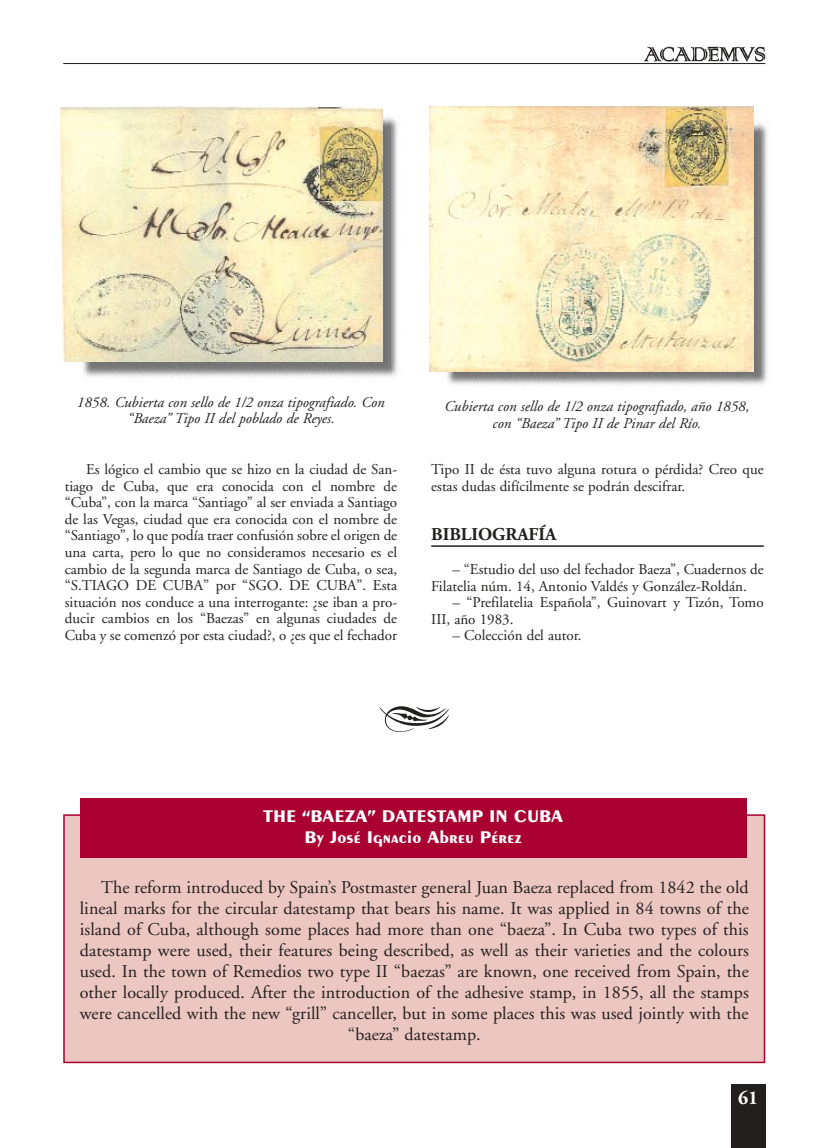
<style>
.page{position:relative;width:830px;height:1148px;background:#fff}
.page>*{position:absolute;margin:0;border:0;box-sizing:border-box;transform-origin:0 0}
.t1{font:700 19.5px "Adobe Garamond";color:#fff}
.t2{font:18px "Adobe Garamond";letter-spacing:.005em;color:#231f1f}
.t3{font:700 18px/21.6px "Peignot";color:#fff;text-align:center}
.t4{font:700 18px "Adobe Garamond";color:#231f1f}
.t5{font:15px/16.5px "Adobe Garamond";color:#231f1f}
.t6{font:italic 15px/16.5px "Adobe Garamond";color:#231f1f;text-align:center}
</style>
<div class="page">
<div style="left:64px;top:815px;width:700px;height:247px;background:#ecc6c0"></div>
<div style="left:63px;top:814px;width:702px;height:249px;border:2px solid #a90031"></div>
<div style="left:80px;top:798px;width:666px;height:59px;background:#a90031"></div>
<hr style="left:431px;top:545px;width:332px;height:2px;background:#231f1f">
<img style="left:82px;top:117px;width:317px;height:262px">
<img style="left:59px;top:106px;width:324px;height:256px">
<img style="left:441px;top:116px;width:328px;height:272px">
<img style="left:429px;top:106px;width:324px;height:265px">
<div style="left:731px;top:1084px;width:34px;height:63px;background:#231f1f"></div>
<img style="left:644px;top:46px;width:122px;height:16px">
<hr style="left:63px;top:63px;width:702px;height:1px;background:#231f1f">
<p class="t6" style="left:77px;top:395px;width:309px">1858. Cubierta con sello de 1/2 onza tipografiado. Con “Baeza” Tipo II del poblado de Reyes.</p>
<p class="t6" style="left:444px;top:399px;width:306px">Cubierta con sello de 1/2 onza tipografiado, año 1858, con “Baeza” Tipo II de Pinar del Río.</p>
<p class="t5" style="left:65px;top:463px;width:334px;text-align:justify;text-indent:21px">Es lógico el cambio que se hizo en la ciudad de San&shy;tiago de Cuba, que era conocida con el nombre de “Cuba”, con la marca “Santiago” al ser enviada a Santiago de las Vegas, ciudad que era conocida con el nombre de “Santiago”, lo que podía traer confusión sobre el origen de una carta, pero lo que no consideramos necesario es el cambio de la segunda marca de Santiago de Cuba, o sea, “S.TIAGO DE CUBA” por “SGO. DE CUBA”. Esta situación nos conduce a una interrogante: ¿se iban a pro&shy;ducir cambios en los “Baezas” en algunas ciudades de Cuba y se comenzó por esta ciudad?, o ¿es que el fechador</p>
<p class="t5" style="left:431px;top:463px;width:334px">Tipo II de ésta tuvo alguna rotura o pérdida? Creo que estas dudas difícilmente se podrán descifrar.</p>
<p class="t4" style="left:431px;top:527px;width:127px">BIBLIOGRAFÍA</p>
<p class="t5" style="left:431px;top:562px;width:334px;text-indent:21px">– “Estudio del uso del fechador Baeza”, Cuadernos de<br>Filatelia núm. 14, Antonio Valdés y González-Roldán.</p>
<p class="t5" style="left:431px;top:595px;width:334px;text-indent:21px">– “Prefilatelia Española”, Guinovart y Tizón, Tomo<br>III, año 1983.</p>
<p class="t5" style="left:452px;top:628px;width:130px">– Colección del autor.</p>
<p class="t3" style="left:263px;top:806px;width:301px">THE “BAEZA” DATESTAMP IN CUBA<br>By José Ignacio Abreu Pérez</p>
<p class="t2" style="left:101px;top:880px;width:649px">The reform introduced by Spain’s Postmaster general Juan Baeza replaced from 1842 the old</p>
<p class="t2" style="left:80px;top:901px;width:670px">lineal marks for the circular datestamp that bears his name. It was applied in 84 towns of the</p>
<p class="t2" style="left:80px;top:922px;width:670px">island of Cuba, although some places had more than one “baeza”. In Cuba two types of this</p>
<p class="t2" style="left:80px;top:943px;width:670px">datestamp were used, their features being described, as well as their varieties and the colours</p>
<p class="t2" style="left:80px;top:964px;width:670px">used. In the town of Remedios two type II “baezas” are known, one received from Spain, the</p>
<p class="t2" style="left:80px;top:985px;width:670px">other locally produced. After the introduction of the adhesive stamp, in 1855, all the stamps</p>
<p class="t2" style="left:80px;top:1006px;width:670px">were cancelled with the new “grill” canceller, but in some places this was used jointly with the</p>
<p class="t2" style="left:348px;top:1027px;width:134px">“baeza” datestamp.</p>
<h1 class="t1" style="left:738px;top:1089px;width:22px">61</h1>
</div>
